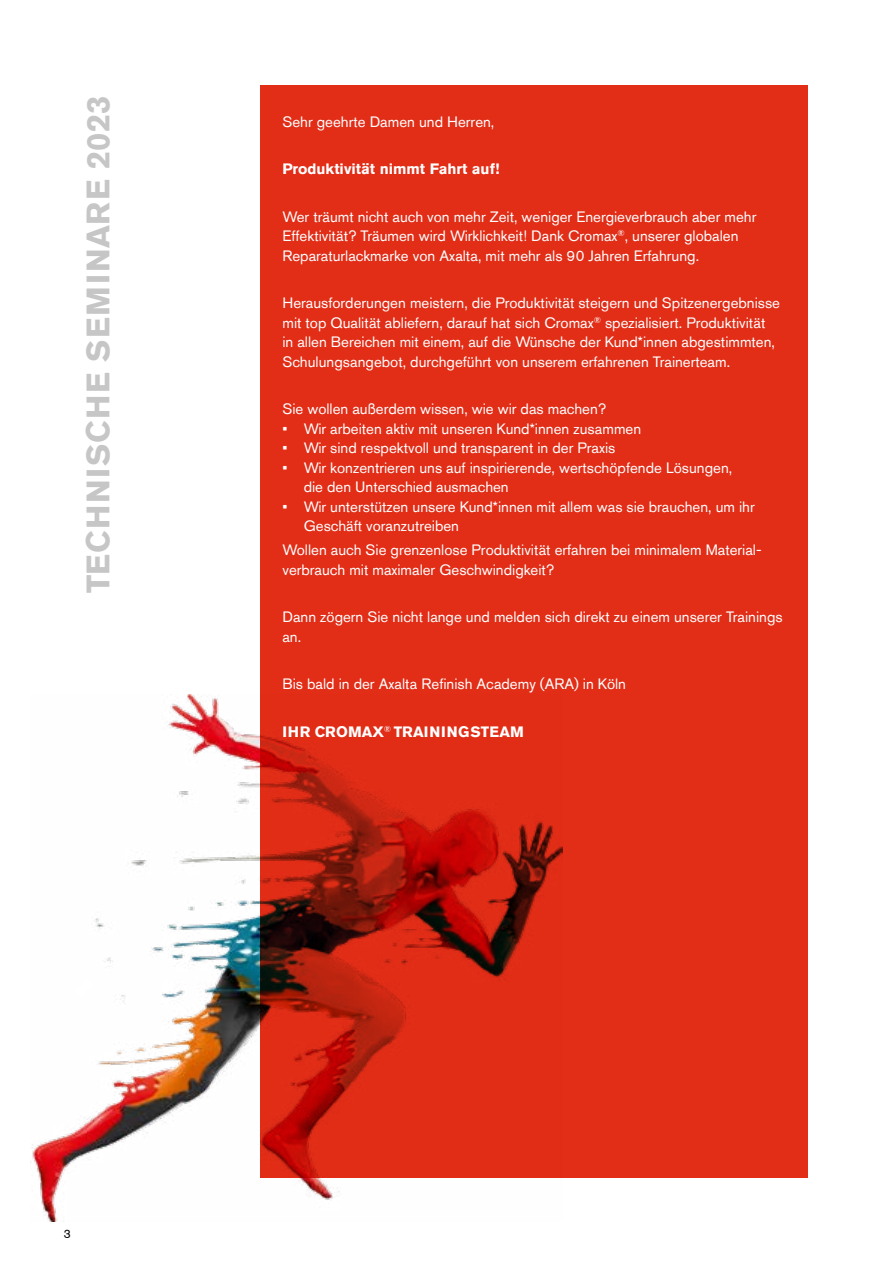
<style>
.page{position:relative;width:893px;height:1263px;background:#fff}
.page>*{position:absolute;margin:0;border:0;box-sizing:border-box;transform-origin:0 0}
.t1{font:700 32.4px "Akzidenz Grotesk Std";letter-spacing:.055em;color:#c6c6c6}
.t2{font:15px/19.5px "Akzidenz Grotesk Std";color:#fff}
.t3{font:700 15px "Akzidenz Grotesk Std";color:#fff}
.t4{font:12px "Akzidenz Grotesk Std";color:#000}
.s1{font-size:32.55px}
</style>
<div class="page">
<div style="left:260px;top:85px;width:548px;height:1093px;background:#e22d17"></div>
<img style="left:30px;top:694px;width:533px;height:527px">
<h1 class="t1" style="left:79px;top:593px;width:499px;rotate:-90deg">TECHNISCHE SEMINARE <span class="s1">2023</span></h1>
<p class="t2" style="left:282px;top:112px;width:213px">Sehr geehrte Damen und Herren,</p>
<p class="t3" style="left:282px;top:160px;width:218px">Produktivität nimmt Fahrt auf!</p>
<p class="t2" style="left:282px;top:207px;width:475px">Wer träumt nicht auch von mehr Zeit, weniger Energieverbrauch aber mehr<br>Effektivität? Träumen wird Wirklichkeit! Dank Cromax<sup>®</sup>, unserer globalen<br>Reparaturlackmarke von Axalta, mit mehr als 90 Jahren Erfahrung.</p>
<p class="t2" style="left:282px;top:293px;width:499px">Herausforderungen meistern, die Produktivität steigern und Spitzenergebnisse mit top Qualität abliefern, darauf hat sich Cromax<sup>®</sup> spezialisiert. Produktivität in allen Bereichen mit einem, auf die Wünsche der Kund*innen abgestimmten, Schulungsangebot, durchgeführt von unserem erfahrenen Trainerteam.</p>
<p class="t2" style="left:282px;top:399px;width:325px">Sie wollen außerdem wissen, wie wir das machen?</p>
<p class="t2" style="left:282px;top:419px;width:360px">• Wir arbeiten aktiv mit unseren Kund*innen zusammen</p>
<p class="t2" style="left:282px;top:438px;width:334px">• Wir sind respektvoll und transparent in der Praxis</p>
<p class="t2" style="left:304px;top:458px;width:430px;text-indent:-21px">• Wir konzentrieren uns auf inspirierende, wertschöpfende Lösungen, die den Unterschied ausmachen</p>
<p class="t2" style="left:304px;top:497px;width:452px;text-indent:-21px">• Wir unterstützen unsere Kund*innen mit allem was sie brauchen, um ihr<br>Geschäft voranzutreiben</p>
<p class="t2" style="left:282px;top:540px;width:481px">Wollen auch Sie grenzenlose Produktivität erfahren bei minimalem Material&shy;verbrauch mit maximaler Geschwindigkeit?</p>
<p class="t2" style="left:282px;top:607px;width:502px">Dann zögern Sie nicht lange und melden sich direkt zu einem unserer Trainings an.</p>
<p class="t2" style="left:282px;top:674px;width:345px">Bis bald in der Axalta Refinish Academy (ARA) in Köln</p>
<p class="t3" style="left:282px;top:723px;width:243px">IHR CROMAX<sup>®</sup> TRAININGSTEAM</p>
<p class="t4" style="left:64px;top:1227px;width:8px">3</p>
</div>
